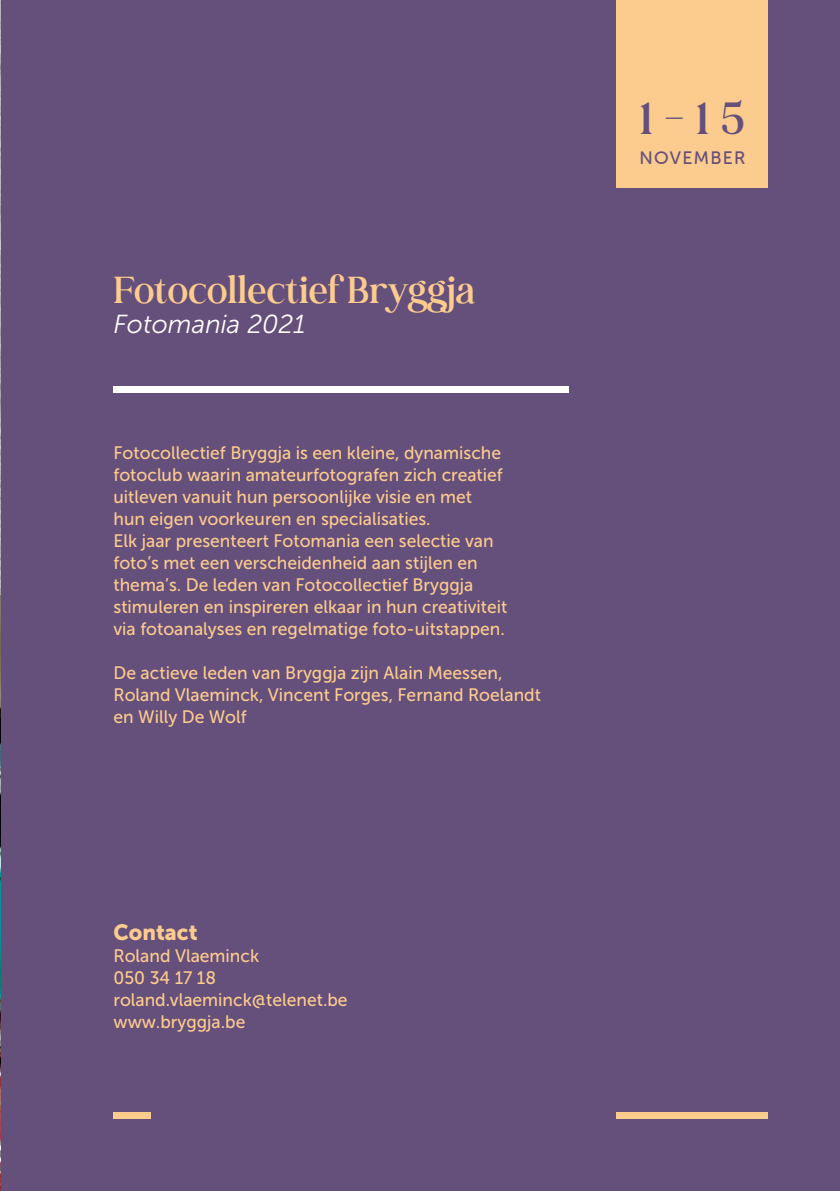
<style>
.page{position:relative;width:840px;height:1191px;background:#fff}
.page>*{position:absolute;margin:0;border:0;box-sizing:border-box;transform-origin:0 0}
.t1{font:36px "Andine";color:#654f7b}
.t2{font:30px "Andine";letter-spacing:-.005em;color:#fccb8e}
.t3{font:italic 26px "Museo Sans 300";color:#fff}
.t4{font:22px "Museo Sans 900";color:#fccb8e}
.t5{font:18px/22px "Museo Sans 500";color:#fccb8e}
.t6{font:18px "Museo Sans Rounded 500";letter-spacing:.075em;color:#654f7b}
</style>
<div class="page">
<div style="left:0;top:0;width:839px;height:1191px;background:#654f7b"></div>
<div style="left:615px;top:1112px;width:152px;height:7px;background:#fccb8e"></div>
<div style="left:113px;top:1112px;width:38px;height:7px;background:#fccb8e"></div>
<div style="left:113px;top:386px;width:455px;height:7px;background:#fff"></div>
<img style="left:0;top:0;width:1px;height:1191px">
<div style="left:616px;top:0;width:151px;height:187px;background:#fccb8e"></div>
<h2 class="t2" style="left:113px;top:265px;width:363px">Fotocollectief Bryggja</h2>
<h3 class="t3" style="left:113px;top:310px;width:193px">Fotomania 2021</h3>
<p class="t5" style="left:113px;top:441px;width:395px">Fotocollectief Bryggja is een kleine, dynamische fotoclub waarin amateurfotografen zich creatief uitleven vanuit hun persoonlijke visie en met hun eigen voorkeuren en specialisaties.<br>Elk jaar presenteert Fotomania een selectie van foto’s met een verscheidenheid aan stijlen en thema’s. De leden van Fotocollectief Bryggja stimuleren en inspireren elkaar in hun creativiteit via fotoanalyses en regelmatige foto-uitstappen.</p>
<p class="t5" style="left:113px;top:661px;width:429px">De actieve leden van Bryggja zijn Alain Meessen,<br>Roland Vlaeminck, Vincent Forges, Fernand Roelandt en Willy De Wolf</p>
<p class="t4" style="left:113px;top:920px;width:85px">Contact</p>
<p class="t5" style="left:113px;top:945px;width:235px">Roland Vlaeminck<br>050 34 17 18 roland.vlaeminck@telenet.be www.bryggja.be</p>
<h1 class="t1" style="left:639px;top:88px;width:107px">1-15</h1>
<p class="t6" style="left:639px;top:148px;width:107px">NOVEMBER</p>
</div>
